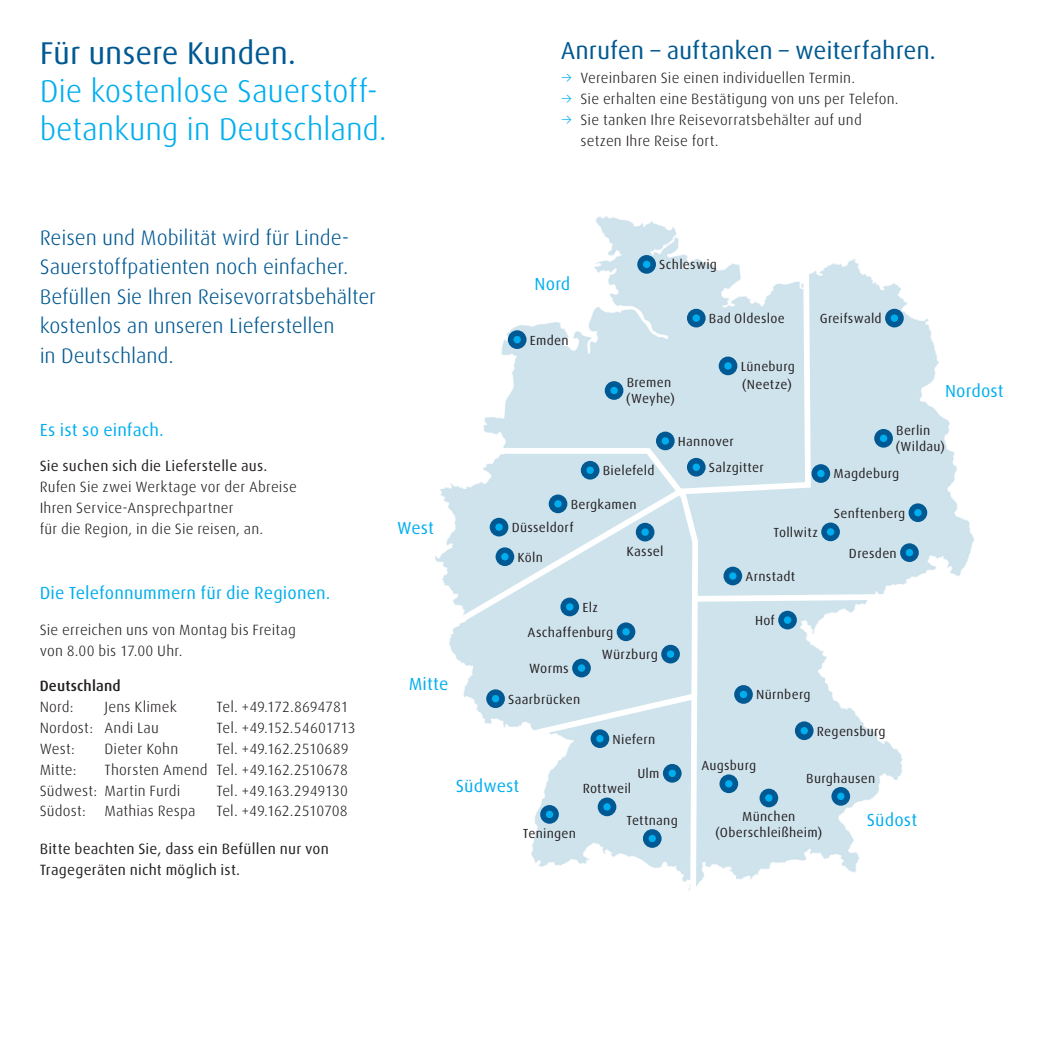
<style>
.page{position:relative;width:1042px;height:1042px;background:#fff}
.page>*{position:absolute;margin:0;border:0;box-sizing:border-box;transform-origin:0 0}
.t1{font:300 31.5px/37.8px "Linde Dax Global";letter-spacing:-.005em;color:#00aeef}
.t2{font:31.5px "Linde Dax Global";letter-spacing:-.005em;color:#005992}
.t3{font:24.5px "Linde Dax Global";letter-spacing:-.005em;color:#005992}
.t4{font:300 21px/29.4px "Linde Dax Global";letter-spacing:-.005em;color:#005992}
.t5{font:17.5px "Linde Dax Global";letter-spacing:.005em;color:#00aeef}
.t6{font:300 14.88px/20.8px "Linde Dax Global";letter-spacing:.01em;color:#231f20}
.t7{font:14.88px/20.8px "Linde Dax Global";letter-spacing:.01em;color:#231f20}
.t8{font:300 14.88px "Linde Dax Global";letter-spacing:-.01em;color:#231f20}
.t9{font:300 14.88px "Linde Dax Global";letter-spacing:-.015em;color:#231f20}
.t10{font:500 14.88px "Linde Dax Global";letter-spacing:.015em;color:#231f20}
.t11{font:13.3px/22.4px "Linde Dax Global";letter-spacing:.02em;color:#231f20}
.t12{font:13.12px/15.8px "Linde Dax Global";letter-spacing:.02em;color:#231f20}
.s1{color:#00aeef}
</style>
<div class="page">
<img style="left:435px;top:216px;width:539px;height:668px">
<svg style="left:637px;top:255px;width:19px;height:7px"></svg>
<svg style="left:874px;top:429px;width:19px;height:19px"></svg>
<svg style="left:719px;top:774px;width:19px;height:19px"></svg>
<svg style="left:831px;top:787px;width:19px;height:18px"></svg>
<svg style="left:759px;top:788px;width:19px;height:19px"></svg>
<svg style="left:734px;top:685px;width:19px;height:19px"></svg>
<svg style="left:795px;top:721px;width:18px;height:19px"></svg>
<svg style="left:885px;top:309px;width:19px;height:18px"></svg>
<svg style="left:900px;top:543px;width:19px;height:19px"></svg>
<svg style="left:821px;top:522px;width:19px;height:19px"></svg>
<svg style="left:482px;top:630px;width:216px;height:260px;fill:#cfe3ed"></svg>
<svg style="left:524px;top:693px;width:170px;height:55px"></svg>
<svg style="left:811px;top:594px;width:96px;height:8px"></svg>
<svg style="left:446px;top:262px;width:365px;height:368px;fill:#cfe3ed"></svg>
<svg style="left:636px;top:523px;width:18px;height:18px"></svg>
<svg style="left:811px;top:464px;width:19px;height:19px"></svg>
<svg style="left:908px;top:503px;width:19px;height:19px"></svg>
<svg style="left:617px;top:622px;width:18px;height:19px"></svg>
<svg style="left:661px;top:645px;width:19px;height:18px"></svg>
<svg style="left:572px;top:659px;width:19px;height:18px"></svg>
<h1 class="t2" style="left:40px;top:35px;width:258px">Für unsere Kunden.</h1>
<h1 class="t1" style="left:40px;top:72px;width:349px">Die kostenlose Sauerstoff&shy;betankung in Deutschland.</h1>
<h2 class="t3" style="left:561px;top:36px;width:377px">Anrufen – auftanken – weiterfahren.</h2>
<p class="t6" style="left:561px;top:68px;width:296px"><span class="s1">→</span> Vereinbaren Sie einen individuellen Termin.</p>
<p class="t6" style="left:561px;top:89px;width:339px"><span class="s1">→</span> Sie erhalten eine Bestätigung von uns per Telefon.</p>
<p class="t6" style="left:580px;top:109px;width:283px;text-indent:-20px"><span class="s1">→</span> Sie tanken Ihre Reisevorratsbehälter auf und setzen Ihre Reise fort.</p>
<h3 class="t4" style="left:40px;top:223px;width:338px">Reisen und Mobilität wird für Linde-Sauerstoff patienten noch einfacher.<br>Befüllen Sie Ihren Reisevorratsbehälter kostenlos an unseren Lieferstellen<br>in Deutschland.</h3>
<p class="t5" style="left:40px;top:419px;width:126px">Es ist so einfach.</p>
<p class="t7" style="left:40px;top:456px;width:229px">Sie suchen sich die Lieferstelle aus.</p>
<p class="t6" style="left:40px;top:476px;width:259px">Rufen Sie zwei Werktage vor der Abreise<br>Ihren Service-Ansprechpartner<br>für die Region, in die Sie reisen, an.</p>
<p class="t5" style="left:40px;top:583px;width:292px">Die Telefonnummern für die Regionen.</p>
<p class="t6" style="left:40px;top:619px;width:258px">Sie erreichen uns von Montag bis Freitag von 8.00 bis 17.00 Uhr.</p>
<p class="t10" style="left:40px;top:677px;width:83px">Deutschland</p>
<p class="t6" style="left:40px;top:697px;width:35px">Nord:</p>
<p class="t6" style="left:104px;top:697px;width:74px">Jens Klimek</p>
<p class="t8" style="left:216px;top:698px;width:134px">Tel. +49.172.8694781</p>
<p class="t6" style="left:40px;top:717px;width:121px">Nordost: Andi Lau</p>
<p class="t9" style="left:216px;top:719px;width:141px">Tel. +49.152.54601713</p>
<p class="t6" style="left:40px;top:738px;width:37px">West:</p>
<p class="t6" style="left:104px;top:738px;width:75px">Dieter Kohn</p>
<p class="t8" style="left:216px;top:740px;width:134px">Tel. +49.162.2510689</p>
<p class="t6" style="left:40px;top:759px;width:39px">Mitte:</p>
<p class="t6" style="left:40px;top:759px;width:310px;text-indent:65px">Thorsten Amend Tel. +49.162.2510678<br>Südwest: Martin Furdi</p>
<p class="t8" style="left:216px;top:782px;width:133px">Tel. +49.163.2949130</p>
<p class="t6" style="left:40px;top:801px;width:157px">Südost: Mathias Respa</p>
<p class="t8" style="left:216px;top:802px;width:133px">Tel. +49.162.2510708</p>
<p class="t7" style="left:40px;top:838px;width:291px">Bitte beachten Sie, dass ein Befüllen nur von<br>Tragegeräten nicht möglich ist.</p>
<p class="t5" style="left:397px;top:517px;width:39px">West</p>
<p class="t5" style="left:409px;top:674px;width:41px">Mitte</p>
<p class="t5" style="left:535px;top:274px;width:37px">Nord</p>
<p class="t12" style="left:530px;top:332px;width:40px">Emden</p>
<p class="t12" style="left:659px;top:257px;width:59px">Schleswig</p>
<p class="t12" style="left:626px;top:374px;width:51px">Bremen (Weyhe)</p>
<p class="t12" style="left:709px;top:311px;width:77px">Bad Oldesloe</p>
<p class="t12" style="left:741px;top:357px;width:56px;line-height:18.4px">Lüneburg (Neetze)</p>
<p class="t12" style="left:678px;top:433px;width:57px">Hannover</p>
<p class="t12" style="left:820px;top:311px;width:63px">Greifswald</p>
<p class="t5" style="left:945px;top:381px;width:60px">Nordost</p>
<p class="t12" style="left:895px;top:422px;width:51px">Berlin (Wildau)</p>
<p class="t12" style="left:603px;top:463px;width:53px">Bielefeld</p>
<p class="t12" style="left:709px;top:460px;width:56px">Salzgitter</p>
<p class="t12" style="left:571px;top:496px;width:67px">Bergkamen</p>
<p class="t12" style="left:512px;top:519px;width:64px">Düsseldorf</p>
<p class="t12" style="left:517px;top:549px;width:27px">Köln</p>
<p class="t11" style="left:626px;top:540px;width:39px">Kassel</p>
<p class="t12" style="left:773px;top:524px;width:46px">Tollwitz</p>
<p class="t12" style="left:582px;top:599px;width:17px">Elz</p>
<p class="t11" style="left:602px;top:621px;width:58px;text-indent:-74px">Aschaffenburg<br>Würzburg</p>
<p class="t11" style="left:529px;top:657px;width:41px">Worms</p>
<p class="t12" style="left:508px;top:691px;width:74px">Saarbrücken</p>
<p class="t12" style="left:745px;top:568px;width:51px">Arnstadt</p>
<p class="t12" style="left:755px;top:612px;width:21px">Hof</p>
<p class="t12" style="left:756px;top:687px;width:56px">Nürnberg</p>
<p class="t12" style="left:833px;top:466px;width:67px">Magdeburg</p>
<p class="t12" style="left:834px;top:505px;width:73px">Senftenberg</p>
<p class="t12" style="left:849px;top:545px;width:49px">Dresden</p>
<p class="t12" style="left:612px;top:731px;width:44px">Niefern</p>
<p class="t12" style="left:817px;top:723px;width:70px">Regensburg</p>
<p class="t12" style="left:701px;top:758px;width:56px">Augsburg</p>
<p class="t12" style="left:637px;top:766px;width:24px">Ulm</p>
<p class="t12" style="left:626px;top:812px;width:53px">Tettnang</p>
<p class="t12" style="left:806px;top:770px;width:70px">Burghausen</p>
<p class="t5" style="left:456px;top:775px;width:65px">Südwest</p>
<p class="t12" style="left:583px;top:781px;width:50px">Rottweil</p>
<p class="t12" style="left:742px;top:809px;width:55px">München</p>
<p class="t5" style="left:867px;top:809px;width:52px">Südost</p>
<p class="t12" style="left:523px;top:825px;width:55px">Teningen</p>
<p class="t12" style="left:715px;top:825px;width:109px">(Oberschleißheim)</p>
</div>
